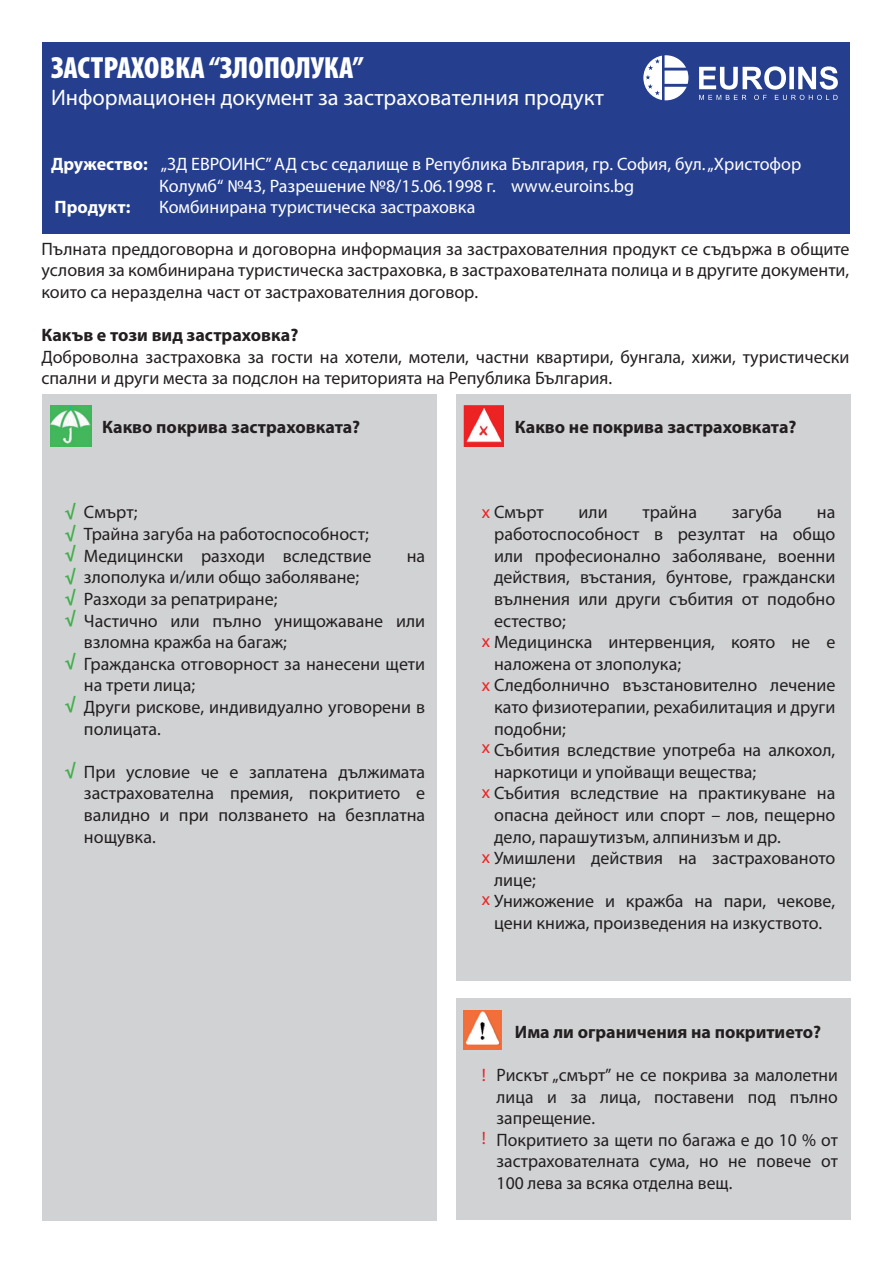
<style>
.page{position:relative;width:893px;height:1263px;background:#fff}
.page>*{position:absolute;margin:0;border:0;box-sizing:border-box;transform-origin:0 0}
.t1{font:900 condensed 30.75px "Myriad Pro";color:#fff}
.t2{font:22.5px "Myriad Pro";color:#fff}
.t3{font:18px/21.6px "Myriad Pro";color:#231f20}
.t4{font:18px/21.6px "Myriad Pro";color:#fff}
.t5{font:700 18px "Myriad Pro";color:#231f20}
.t6{font:700 18px "Myriad Pro";color:#40ae49}
.t7{font:700 18px "Myriad Pro";color:#fff}
.t8{font:18px "Myriad Pro";color:#ed2223}
.s1{font-weight:700}
.s2{color:#ed2223}
</style>
<div class="page">
<div style="left:43px;top:43px;width:807px;height:191px;background:#253f8e"></div>
<svg style="left:643px;top:55px;width:195px;height:45px"></svg>
<div style="left:42px;top:394px;width:395px;height:826px;background:#d1d2d4"></div>
<div style="left:456px;top:394px;width:394px;height:587px;background:#d1d2d4"></div>
<img style="left:50px;top:405px;width:41px;height:41px">
<img style="left:464px;top:405px;width:40px;height:41px">
<div style="left:456px;top:998px;width:394px;height:222px;background:#d1d2d4"></div>
<img style="left:464px;top:1011px;width:38px;height:38px">
<h1 class="t1" style="left:51px;top:48px;width:314px">ЗАСТРАХОВКА “ЗЛОПОЛУКА”</h1>
<p class="t2" style="left:51px;top:84px;width:555px">Информационен документ за застрахователния продукт</p>
<p class="t4" style="left:159px;top:153px;width:644px;text-indent:-108px"><span class="s1">Дружество:</span> „ЗД ЕВРОИНС” АД със седалище в Република България, гр. София, бул. „Христофор<br>Колумб“ №43, Разрешение №8/15.06.1998 г. www.euroins.bg</p>
<p class="t7" style="left:55px;top:196px;width:77px">Продукт:</p>
<p class="t4" style="left:159px;top:196px;width:318px">Комбинирана туристическа застраховка</p>
<p class="t3" style="left:41px;top:238px;width:809px;text-align:justify">Пълната преддоговорна и договорна информация за застрахователния продукт се съдържа в общите условия за комбинирана туристическа застраховка, в застрахователната полица и в другите документи, които са неразделна част от застрахователния договор.</p>
<p class="t5" style="left:41px;top:323px;width:258px">Какъв е този вид застраховка?</p>
<p class="t3" style="left:41px;top:346px;width:809px">Доброволна застраховка за гости на хотели, мотели, частни квартири, бунгала, хижи, туристически спални и други места за подслон на територията на Република България.</p>
<p class="t5" style="left:102px;top:416px;width:259px">Какво покрива застраховката?</p>
<p class="t5" style="left:515px;top:416px;width:283px">Какво не покрива застраховката?</p>
<p class="t6" style="left:65px;top:501px;width:12px">√</p>
<p class="t6" style="left:65px;top:522px;width:12px">√</p>
<p class="t6" style="left:65px;top:543px;width:12px">√</p>
<p class="t6" style="left:65px;top:565px;width:12px">√</p>
<p class="t6" style="left:65px;top:586px;width:12px">√</p>
<p class="t6" style="left:65px;top:607px;width:12px">√</p>
<p class="t6" style="left:65px;top:650px;width:12px">√</p>
<p class="t6" style="left:65px;top:693px;width:12px">√</p>
<p class="t6" style="left:65px;top:759px;width:12px">√</p>
<p class="t3" style="left:84px;top:501px;width:289px">Смърт;<br>Трайна загуба на работоспособност;<br>Медицински разходи вследствие</p>
<p class="t3" style="left:407px;top:545px;width:20px">на</p>
<p class="t3" style="left:84px;top:566px;width:343px">злополука и/или общо заболяване;<br>Разходи за репатриране;<br>Частично или пълно унищожаване или взломна кражба на багаж;<br>Гражданска отговорност за нанесени щети на трети лица;<br>Други рискове, индивидуално уговорени в полицата.</p>
<p class="t3" style="left:84px;top:761px;width:343px;text-align:justify">При условие че е заплатена дължимата застрахователна премия, покритието е валидно и при ползването на безплатна нощувка.</p>
<p class="t3" style="left:482px;top:501px;width:64px"><span class="s2">x</span> Смърт</p>
<p class="t3" style="left:579px;top:501px;width:31px">или</p>
<p class="t3" style="left:642px;top:501px;width:56px">трайна</p>
<p class="t3" style="left:732px;top:501px;width:52px">загуба</p>
<p class="t3" style="left:817px;top:501px;width:20px">на</p>
<p class="t3" style="left:494px;top:523px;width:343px">работоспособност в резултат на общо</p>
<p class="t3" style="left:494px;top:545px;width:343px">или професионално заболяване, военни</p>
<p class="t3" style="left:494px;top:566px;width:343px">действия, въстания, бунтове, граждански</p>
<p class="t3" style="left:494px;top:588px;width:343px">вълнения или други събития от подобно</p>
<p class="t3" style="left:494px;top:609px;width:73px">естество;</p>
<p class="t3" style="left:482px;top:631px;width:355px"><span class="s2">x</span> Медицинска интервенция, която не е</p>
<p class="t3" style="left:494px;top:653px;width:188px">наложена от злополука;</p>
<p class="t3" style="left:482px;top:674px;width:355px"><span class="s2">x</span> Следболнично възстановително лечение</p>
<p class="t3" style="left:494px;top:696px;width:343px">като физиотерапии, рехабилитация и други</p>
<p class="t3" style="left:494px;top:717px;width:73px">подобни;</p>
<p class="t3" style="left:494px;top:739px;width:343px">Събития вследствие употреба на алкохол,</p>
<p class="t3" style="left:494px;top:761px;width:264px">наркотици и упойващи вещества;</p>
<p class="t3" style="left:482px;top:782px;width:355px"><span class="s2">x</span> Събития вследствие на практикуване на</p>
<p class="t3" style="left:494px;top:804px;width:343px">опасна дейност или спорт – лов, пещерно</p>
<p class="t3" style="left:494px;top:825px;width:288px">дело, парашутизъм, алпинизъм и др.</p>
<p class="t3" style="left:482px;top:847px;width:355px"><span class="s2">x</span> Умишлени действия на застрахованото</p>
<p class="t3" style="left:494px;top:869px;width:43px">лице;</p>
<p class="t3" style="left:494px;top:890px;width:343px">Унижожение и кражба на пари, чекове,</p>
<p class="t3" style="left:494px;top:912px;width:330px">цени книжа, произведения на изкуството.</p>
<p class="t8" style="left:482px;top:736px;width:10px">x</p>
<p class="t8" style="left:482px;top:888px;width:10px">x</p>
<p class="t8" style="left:482px;top:1064px;width:6px">!</p>
<p class="t8" style="left:482px;top:1127px;width:6px">!</p>
<p class="t5" style="left:515px;top:1020px;width:308px">Има ли ограничения на покритието?</p>
<p class="t3" style="left:497px;top:1064px;width:343px">Рискът „смърт” не се покрива за малолетни лица и за лица, поставени под пълно запрещение.<br>Покритието за щети по багажа е до 10 % от застрахователната сума, но не повече от<br>100 лева за всяка отделна вещ.</p>
</div>
